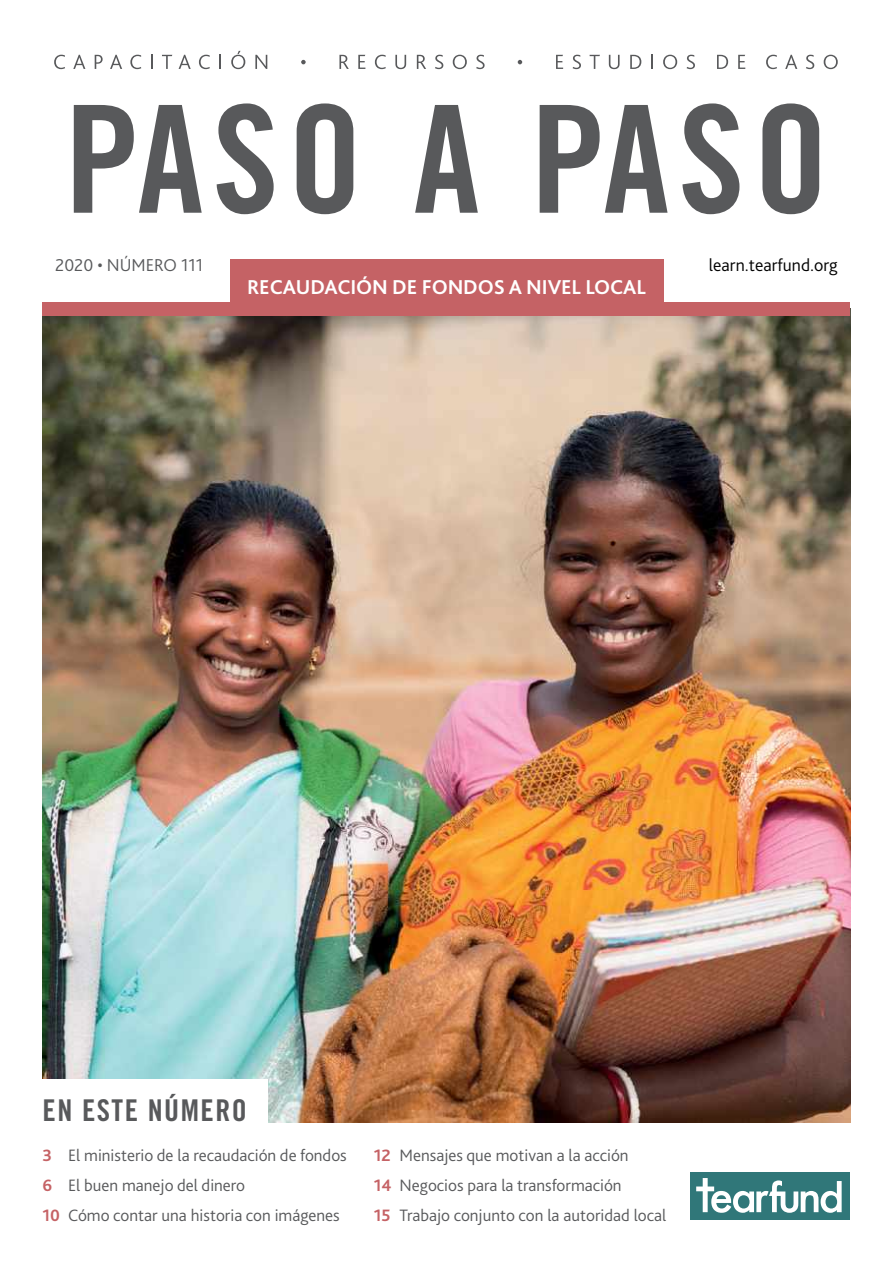
<style>
.page{position:relative;width:893px;height:1263px;background:#fff}
.page>*{position:absolute;margin:0;border:0;box-sizing:border-box;transform-origin:0 0}
.t1{font:149.25px "Trade Gothic Bold Cond Twenty";letter-spacing:.06em;color:#58595b}
.t2{font:30px "Trade Gothic Bold Cond Twenty";letter-spacing:.05em;color:#58595b}
.t3{font:700 21px "Bliss Pro";letter-spacing:-.005em;color:#fff}
.t4{font:300 18px "Bliss Pro";color:#000}
.t5{font:300 18px "Bliss Pro";color:#58595b}
.t6{font:300 17.25px/29.7px "Bliss Pro";color:#58595b}
.s1{font-weight:700;color:#c56265}
</style>
<div class="page">
<img style="left:43px;top:315px;width:807px;height:808px">
<div style="left:43px;top:302px;width:807px;height:13px;background:#c56265"></div>
<div style="left:690px;top:1172px;width:160px;height:47px;background:#307779"></div>
<svg style="left:696px;top:1178px;width:146px;height:35px"></svg>
<svg style="left:54px;top:55px;width:11px;height:14px"></svg>
<svg style="left:73px;top:55px;width:12px;height:14px"></svg>
<svg style="left:95px;top:55px;width:8px;height:14px"></svg>
<svg style="left:110px;top:55px;width:12px;height:14px"></svg>
<svg style="left:130px;top:55px;width:11px;height:14px"></svg>
<svg style="left:151px;top:55px;width:2px;height:14px"></svg>
<svg style="left:162px;top:55px;width:10px;height:14px"></svg>
<svg style="left:179px;top:55px;width:12px;height:14px"></svg>
<svg style="left:199px;top:55px;width:11px;height:14px"></svg>
<svg style="left:220px;top:55px;width:1px;height:14px"></svg>
<svg style="left:231px;top:51px;width:14px;height:18px"></svg>
<svg style="left:255px;top:55px;width:12px;height:14px"></svg>
<svg style="left:301px;top:60px;width:5px;height:4px"></svg>
<svg style="left:339px;top:55px;width:10px;height:14px"></svg>
<svg style="left:358px;top:55px;width:7px;height:14px"></svg>
<svg style="left:375px;top:55px;width:11px;height:14px"></svg>
<svg style="left:395px;top:55px;width:11px;height:14px"></svg>
<svg style="left:417px;top:55px;width:9px;height:14px"></svg>
<svg style="left:435px;top:55px;width:8px;height:14px"></svg>
<svg style="left:453px;top:55px;width:14px;height:14px"></svg>
<svg style="left:476px;top:55px;width:9px;height:14px"></svg>
<svg style="left:518px;top:60px;width:4px;height:4px"></svg>
<svg style="left:556px;top:55px;width:7px;height:14px"></svg>
<svg style="left:573px;top:55px;width:8px;height:14px"></svg>
<svg style="left:590px;top:55px;width:10px;height:14px"></svg>
<svg style="left:609px;top:55px;width:11px;height:14px"></svg>
<svg style="left:630px;top:55px;width:11px;height:14px"></svg>
<svg style="left:651px;top:55px;width:2px;height:14px"></svg>
<svg style="left:663px;top:55px;width:14px;height:14px"></svg>
<svg style="left:687px;top:55px;width:8px;height:14px"></svg>
<svg style="left:717px;top:55px;width:11px;height:14px"></svg>
<svg style="left:738px;top:55px;width:7px;height:14px"></svg>
<svg style="left:766px;top:55px;width:11px;height:14px"></svg>
<svg style="left:785px;top:55px;width:12px;height:14px"></svg>
<svg style="left:806px;top:55px;width:8px;height:14px"></svg>
<svg style="left:824px;top:55px;width:14px;height:14px"></svg>
<div style="left:25px;top:1079px;width:242px;height:150px;background:#fff"></div>
<div style="left:230px;top:259px;width:433px;height:56px;background:#c56265"></div>
<h1 class="t1" style="left:65px;top:69px;width:765px">PASO A PASO</h1>
<p class="t5" style="left:55px;top:254px;width:149px">2020 • NÚMERO 111</p>
<p class="t4" style="left:709px;top:254px;width:130px">learn.tearfund.org</p>
<p class="t3" style="left:247px;top:274px;width:400px">RECAUDACIÓN DE FONDOS A NIVEL LOCAL</p>
<h2 class="t2" style="left:43px;top:1092px;width:206px">EN ESTE NÚMERO</h2>
<p class="t6" style="left:43px;top:1140px;width:306px"><span class="s1">3</span> El ministerio de la recaudación de fondos<br><span class="s1">6</span> El buen manejo del dinero<br><span class="s1">10</span> Cómo contar una historia con imágenes</p>
<p class="t6" style="left:374px;top:1140px;width:294px"><span class="s1">12</span> Mensajes que motivan a la acción<br><span class="s1">14</span> Negocios para la transformación<br><span class="s1">15</span> Trabajo conjunto con la autoridad local</p>
</div>
